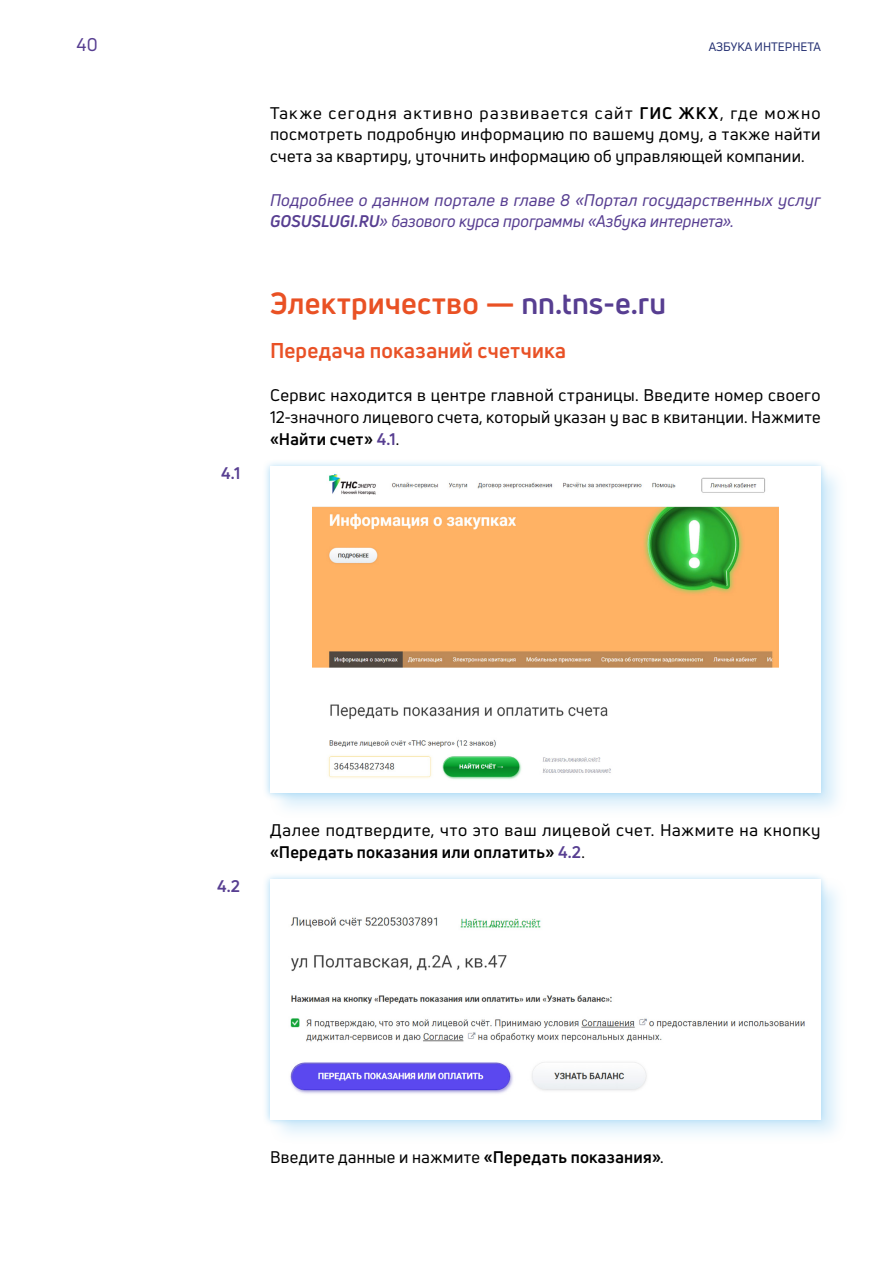
<style>
.page{position:relative;width:893px;height:1263px;background:#fff}
.page>*{position:absolute;margin:0;border:0;box-sizing:border-box;transform-origin:0 0}
.t1{font:700 30px "Uni Neue";letter-spacing:.005em;color:#e95124}
.t2{font:700 21px "Uni Neue";letter-spacing:.01em;color:#e95126}
.t3{font:18px "Uni Neue";color:#573e91}
.t4{font:16.5px/21.8px "Uni Neue";letter-spacing:.02em;color:#000;text-align:justify}
.t5{font:italic 16.5px/21.8px "Uni Neue";letter-spacing:.005em;color:#573e91}
.t6{font:16.5px/21.8px "Uni Neue";letter-spacing:.04em;color:#000}
.t7{font:700 16.5px "Uni Neue";color:#573e91}
.t8{font:12px "Uni Neue";color:#243072}
.s1{font-weight:700}
.s2{color:#573e91}
.s3{font-weight:700;color:#573e91}
</style>
<div class="page">
<div style="left:269px;top:464px;width:579px;height:355px;background:#91cff3;opacity:.35"></div>
<div style="left:262px;top:459px;width:566px;height:341px;background:#91cff3;opacity:.75"></div>
<div style="left:270px;top:467px;width:551px;height:326px;background:#fff"></div>
<img style="left:312px;top:474px;width:466px;height:305px">
<div style="left:269px;top:877px;width:579px;height:268px;background:#91cff3;opacity:.35"></div>
<div style="left:262px;top:872px;width:566px;height:255px;background:#91cff3;opacity:.75"></div>
<div style="left:270px;top:880px;width:551px;height:239px;background:#fff"></div>
<img style="left:290px;top:917px;width:515px;height:177px">
<p class="t3" style="left:77px;top:33px;width:23px">40</p>
<p class="t8" style="left:709px;top:39px;width:114px">АЗБУКА ИНТЕРНЕТА</p>
<p class="t4" style="left:270px;top:102px;width:552px">Также сегодня активно развивается сайт <span class="s1">ГИС ЖКХ</span>, где можно посмотреть подробную информацию по вашему дому, а также найти счета за квартиру, уточнить информацию об управляющей компании.</p>
<p class="t5" style="left:270px;top:189px;width:552px">Подробнее о данном портале в главе 8 «Портал государственных услуг<br><span class="s1">GOSUSLUGI.RU</span>» базового курса программы «Азбука интернета».</p>
<p class="t7" style="left:221px;top:463px;width:21px">4.1</p>
<h1 class="t1" style="left:270px;top:285px;width:398px">Электричество — <span class="s2">nn.tns-e.ru</span></h1>
<p class="t2" style="left:270px;top:337px;width:297px">Передача показаний счетчика</p>
<p class="t4" style="left:270px;top:384px;width:552px">Сервис находится в центре главной страницы. Введите номер своего 12-значного лицевого счета, который указан у вас в квитанции. Нажмите <span class="s1">«Найти счет»</span> <span class="s3">4.1</span>.</p>
<p class="t7" style="left:217px;top:876px;width:25px">4.2</p>
<p class="t6" style="left:270px;top:819px;width:552px">Далее подтвердите, что это ваш лицевой счет. Нажмите на кнопку <span class="s1">«Передать показания или оплатить»</span> <span class="s3">4.2</span>.</p>
<p class="t4" style="left:270px;top:1146px;width:395px">Введите данные и нажмите <span class="s1">«Передать показания»</span>.</p>
</div>
